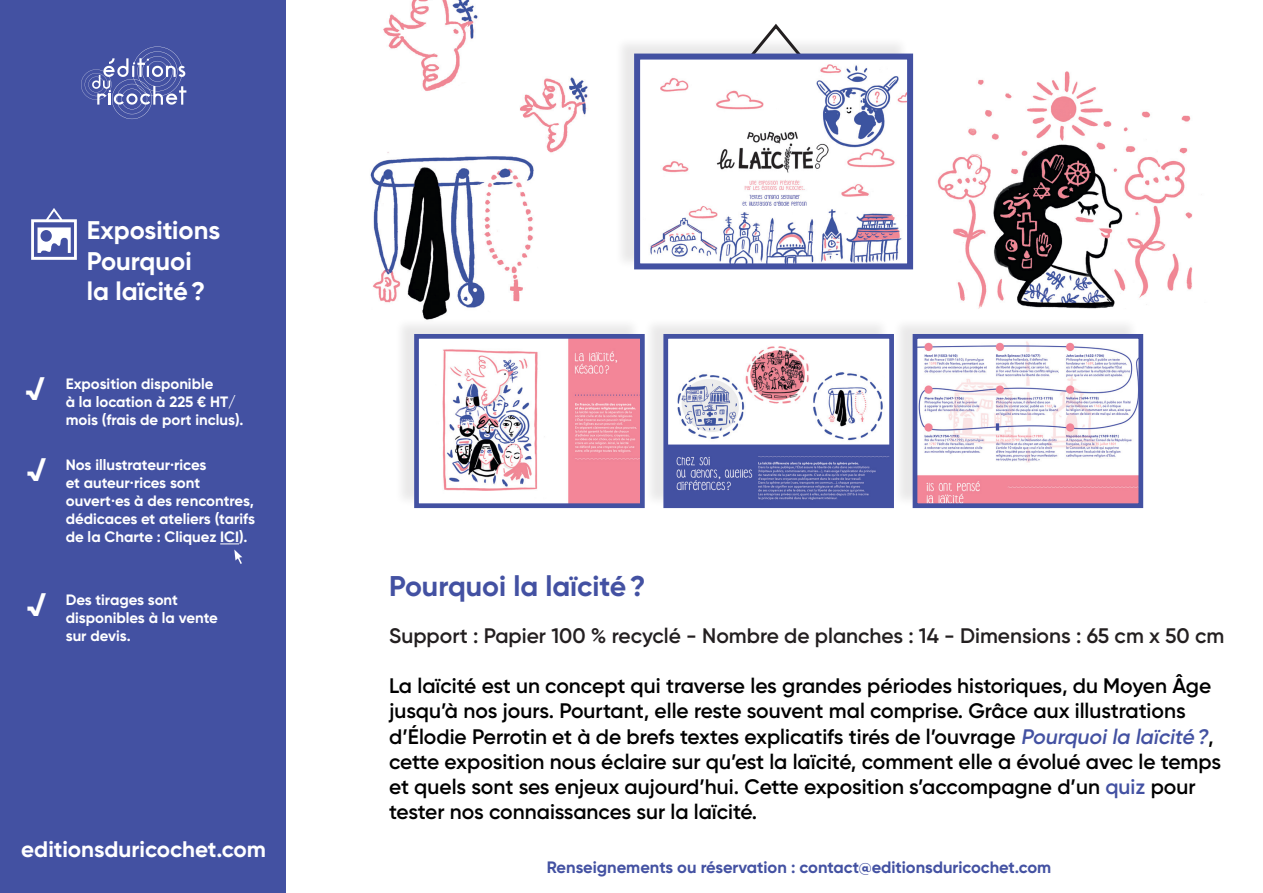
<style>
.page{position:relative;width:1263px;height:893px;background:#fff}
.page>*{position:absolute;margin:0;border:0;box-sizing:border-box;transform-origin:0 0}
.TITRE_EXPO{font:700 28.5px "Gilroy";color:#4351a2}
.t1{font:800 28.5px "Gilroy";color:#fff}
.t2{font:700 25.5px/30.6px "Gilroy";color:#fff}
.t3{font:700 22.5px "Gilroy";color:#fff}
.resume_expo{font:600 21px/25.2px "Gilroy";color:#000}
.resume_expo-2{font:600 21px "Gilroy";color:#231f20}
.t4{font:700 16.5px "Gilroy";color:#4351a2}
.informations_gauche{font:700 15px/18px "Gilroy";color:#fff}
.s1{font-style:italic;color:#4351a2}
.s2{color:#4351a2}
</style>
<div class="page">
<img style="left:370px;top:161px;width:164px;height:156px">
<div style="left:0;top:0;width:286px;height:893px;background:#4351a2"></div>
<svg style="left:81px;top:47px;width:105px;height:72px"></svg>
<svg style="left:31px;top:208px;width:46px;height:52px"></svg>
<div style="left:394px;top:317px;width:247px;height:191px;background:#231f20;opacity:.1"></div>
<img style="left:420px;top:340px;width:219px;height:162px">
<div style="left:414px;top:334px;width:231px;height:174px;border:5px solid #4351a2"></div>
<div style="left:643px;top:317px;width:247px;height:191px;background:#231f20;opacity:.1"></div>
<img style="left:669px;top:340px;width:219px;height:162px">
<div style="left:663px;top:334px;width:231px;height:174px;border:5px solid #4351a2"></div>
<div style="left:892px;top:317px;width:247px;height:191px;background:#231f20;opacity:.1"></div>
<img style="left:919px;top:340px;width:218px;height:162px">
<div style="left:913px;top:334px;width:230px;height:174px;border:5px solid #4351a2"></div>
<svg style="left:765px;top:23px;width:22px;height:14px"></svg>
<div style="left:614px;top:37px;width:295px;height:232px;background:#231f20;opacity:.1"></div>
<img style="left:641px;top:61px;width:265px;height:201px">
<div style="left:634px;top:54px;width:279px;height:215px;border:6px solid #4351a2"></div>
<svg style="left:220px;top:543px;width:23px;height:21px"></svg>
<img style="left:383px;top:0;width:205px;height:161px">
<img style="left:937px;top:71px;width:265px;height:238px">
<p class="t2" style="left:87px;top:215px;width:135px">Expositions</p>
<p class="t2" style="left:87px;top:245px;width:120px">Pourquoi la laïcité?</p>
<p class="t1" style="left:25px;top:372px;width:21px">√</p>
<p class="informations_gauche" style="left:66px;top:375px;width:149px">Exposition disponible</p>
<p class="informations_gauche" style="left:66px;top:393px;width:179px">à la location à 225 € HT/ mois (frais de port inclus).</p>
<p class="t1" style="left:26px;top:453px;width:21px">√</p>
<p class="informations_gauche" style="left:66px;top:456px;width:191px">Nos illustrateur·rices<br>et auteur·rices sont ouvert·es à des rencontres, dédicaces et ateliers (tarifs de la Charte : Cliquez ICI).</p>
<p class="t1" style="left:26px;top:588px;width:21px">√</p>
<p class="informations_gauche" style="left:66px;top:590px;width:154px">Des tirages sont disponibles à la vente sur devis.</p>
<p class="t3" style="left:21px;top:835px;width:246px">editionsduricochet.com</p>
<p class="TITRE_EXPO" style="left:389px;top:568px;width:258px">Pourquoi la laïcité?</p>
<p class="resume_expo-2" style="left:389px;top:622px;width:837px">Support : Papier 100 % recyclé - Nombre de planches : 14 - Dimensions : 65 cm x 50 cm</p>
<p class="resume_expo" style="left:389px;top:673px;width:833px">La laïcité est un concept qui traverse les grandes périodes historiques, du Moyen Âge jusqu’à nos jours. Pourtant, elle reste souvent mal comprise. Grâce aux illustrations d’Élodie Perrotin et à de brefs textes explicatifs tirés de l’ouvrage <span class="s1">Pourquoila laïcité?</span>, cette exposition nous éclaire sur qu’est la laïcité, comment elle a évolué avec le temps et quels sont ses enjeux aujourd’hui. Cette exposition s’accompagne d’un <span class="s2">quiz</span> pour tester nos connaissances sur la laïcité.</p>
<p class="t4" style="left:547px;top:856px;width:506px">Renseignements ou réservation : contact@editionsduricochet.com</p>
</div>
